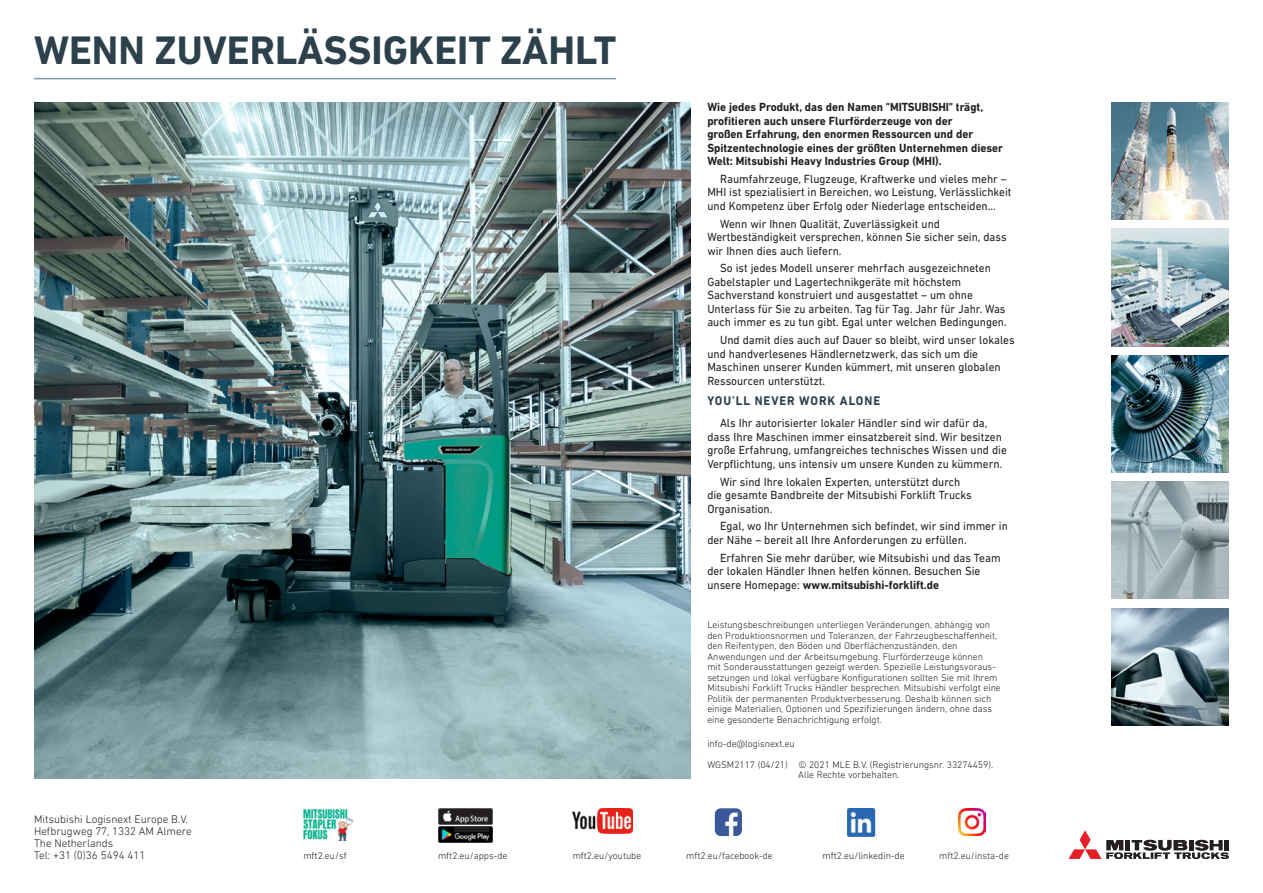
<style>
.page{position:relative;width:1263px;height:893px;background:#fff}
.page>*{position:absolute;margin:0;border:0;box-sizing:border-box;transform-origin:0 0}
.t1{font:700 40.5px "DIN Next LT Pro";color:#2c414c}
.t2{font:700 12.75px "DIN Next LT Pro";letter-spacing:.075em;color:#2c414c;scale:.95 1}
.t3{font:12px/13.5px "DIN Next LT Pro";color:#231f20;scale:.95 1}
.t4{font:700 12px/13.5px "DIN Next LT Pro";color:#231f20;scale:.95 1}
.t5{font:300 11.25px/12px "DIN Next LT Pro";color:#231f20}
.t6{font:300 9.75px/10.5px "DIN Next LT Pro";color:#231f20}
.s1{font-weight:700}
</style>
<div class="page">
<svg style="left:1068px;top:830px;width:161px;height:29px"></svg>
<img style="left:34px;top:102px;width:656px;height:676px">
<img style="left:1111px;top:102px;width:118px;height:118px">
<img style="left:1112px;top:482px;width:117px;height:117px">
<img style="left:1111px;top:355px;width:118px;height:118px">
<img style="left:1112px;top:608px;width:117px;height:117px">
<img style="left:1111px;top:229px;width:118px;height:117px">
<img style="left:438px;top:808px;width:54px;height:16px">
<div style="left:455px;top:810px;width:34px;height:5px;background:#231f20"></div>
<img style="left:438px;top:826px;width:54px;height:16px">
<hr style="left:454px;top:828px;width:34px;height:4px;background:#231f20">
<img style="left:573px;top:808px;width:60px;height:26px">
<img style="left:303px;top:808px;width:49px;height:33px">
<hr style="left:34px;top:78px;width:582px;height:1px;background:#7e9ca5">
<img style="left:847px;top:808px;width:29px;height:28px">
<img style="left:958px;top:809px;width:27px;height:27px">
<img style="left:715px;top:808px;width:27px;height:28px">
<h1 class="t1" style="left:34px;top:27px;width:584px">WENN ZUVERLÄSSIGKEIT ZÄHLT</h1>
<p class="t5" style="left:34px;top:813px;width:159px">Mitsubishi Logisnext Europe B.V.<br>Hefbrugweg 77, 1332 AM Almere<br>The Netherlands<br>Tel: +31 (0)36 5494 411</p>
<p class="t6" style="left:303px;top:850px;width:45px">mft2.eu/sf</p>
<p class="t6" style="left:438px;top:850px;width:71px">mft2.eu/apps-de</p>
<p class="t6" style="left:573px;top:850px;width:70px">mft2.eu/youtube</p>
<p class="t4" style="left:707px;top:100px;width:313px">Wie jedes Produkt, das den Namen "MITSUBISHI" trägt, profitieren auch unsere Flurförderzeuge von der<br>großen Erfahrung, den enormen Ressourcen und der Spitzentechnologie eines der größten Unternehmen dieser Welt: Mitsubishi Heavy Industries Group (MHI).</p>
<p class="t3" style="left:707px;top:172px;width:322px;text-indent:13px">Raumfahrzeuge, Flugzeuge, Kraftwerke und vieles mehr –<br>MHI ist spezialisiert in Bereichen, wo Leistung, Verlässlichkeit und Kompetenz über Erfolg oder Niederlage entscheiden…</p>
<p class="t3" style="left:707px;top:217px;width:316px;text-indent:13px">Wenn wir Ihnen Qualität, Zuverlässigkeit und<br>Wertbeständigkeit versprechen, können Sie sicher sein, dass wir Ihnen dies auch liefern.</p>
<p class="t3" style="left:707px;top:261px;width:317px;text-indent:13px">So ist jedes Modell unserer mehrfach ausgezeichneten Gabelstapler und Lagertechnikgeräte mit höchstem Sachverstand konstruiert und ausgestattet – um ohne Unterlass für Sie zu arbeiten. Tag für Tag. Jahr für Jahr. Was auch immer es zu tun gibt. Egal unter welchen Bedingungen.</p>
<p class="t3" style="left:707px;top:333px;width:325px;text-indent:13px">Und damit dies auch auf Dauer so bleibt, wird unser lokales und handverlesenes Händlernetzwerk, das sich um die Maschinen unserer Kunden kümmert, mit unseren globalen Ressourcen unterstützt.</p>
<p class="t2" style="left:707px;top:394px;width:183px">YOU’LL NEVER WORK ALONE</p>
<p class="t3" style="left:707px;top:416px;width:317px;text-align:center">Als Ihr autorisierter lokaler Händler sind wir dafür da,<br>dass Ihre Maschinen immer einsatzbereit sind. Wir besitzen große Erfahrung, umfangreiches technisches Wissen und die Verpflichtung, uns intensiv um unsere Kunden zu kümmern.</p>
<p class="t3" style="left:707px;top:475px;width:280px;text-indent:13px">Wir sind Ihre lokalen Experten, unterstützt durch die gesamte Bandbreite der Mitsubishi Forklift Trucks<br>Organisation.</p>
<p class="t3" style="left:707px;top:519px;width:318px;text-indent:13px">Egal, wo Ihr Unternehmen sich befindet, wir sind immer in der Nähe – bereit all Ihre Anforderungen zu erfüllen.</p>
<p class="t3" style="left:707px;top:551px;width:310px;text-indent:13px">Erfahren Sie mehr darüber, wie Mitsubishi und das Team der lokalen Händler Ihnen helfen können. Besuchen Sie unsere Homepage: <span class="s1">www.mitsubishi-forklift.de</span></p>
<p class="t6" style="left:707px;top:619px;width:295px">Leistungsbeschreibungen unterliegen Veränderungen, abhängig von den Produktionsnormen und Toleranzen, der Fahrzeugbeschaffenheit, den Reifentypen, den Böden und Oberflächenzuständen, den Anwendungen und der Arbeitsumgebung. Flurförderzeuge können<br>mit Sonderausstattungen gezeigt werden. Spezielle Leistungsvoraus&shy;setzungen und lokal verfügbare Konfigurationen sollten Sie mit Ihrem Mitsubishi Forklift Trucks Händler besprechen. Mitsubishi verfolgt eine Politik der permanenten Produktverbesserung. Deshalb können sich einige Materialien, Optionen und Spezifizierungen ändern, ohne dass eine gesonderte Benachrichtigung erfolgt.</p>
<p class="t6" style="left:707px;top:733px;width:287px;line-height:21px">info-de@logisnext.eu<br>WGSM2117 (04/21) © 2021 MLE B.V. (Registrierungsnr. 33274459).</p>
<p class="t6" style="left:798px;top:769px;width:103px">Alle Rechte vorbehalten.</p>
<p class="t6" style="left:686px;top:850px;width:88px">mft2.eu/facebook-de</p>
<p class="t6" style="left:823px;top:850px;width:84px">mft2.eu/linkedin-de</p>
<p class="t6" style="left:939px;top:850px;width:71px">mft2.eu/insta-de</p>
</div>
